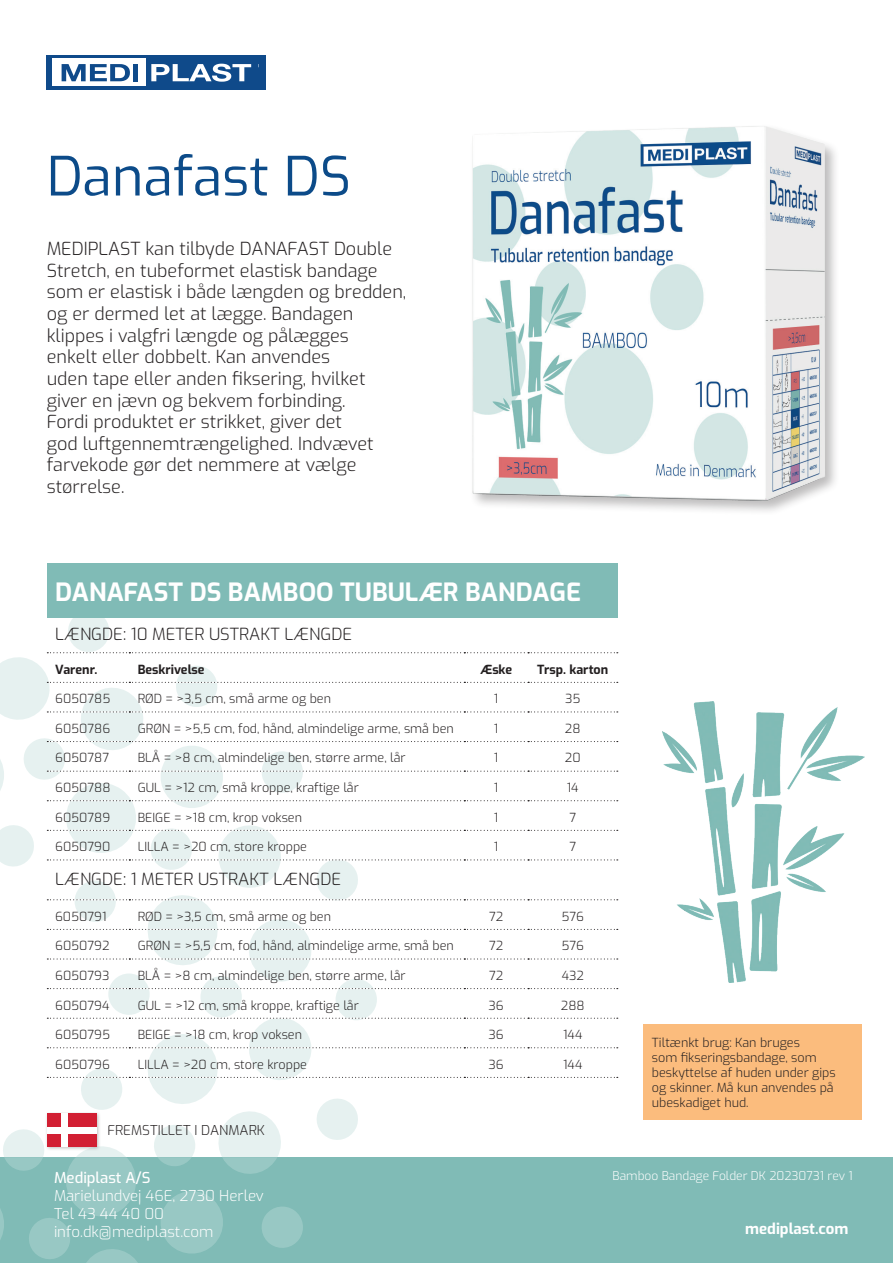
<style>
.page{position:relative;width:893px;height:1263px;background:#fff}
.page>*{position:absolute;margin:0;border:0;box-sizing:border-box;transform-origin:0 0}
.t1{font:54px "Exo";color:#0c4b89}
.t2{font:700 25.05px "Exo";color:#fff}
.t3{font:300 18px/21.6px "Exo";color:#231f20}
.t4{font:300 16.65px "Exo";color:#231f20}
.t5{font:300 15px/18px "Exo";color:#fff}
.t6{font:700 15px "Exo";color:#fff}
.t7{font:500 15px "Exo";color:#fff}
.t8{font:300 13.65px "Exo";color:#231f20}
.t9{font:300 12.6px/15px "Exo";color:#231f20}
.t10{font:700 12.6px "Exo";color:#231f20}
.t11{font:300 12px "Exo";color:#fff}
</style>
<div class="page">
<div style="left:0;top:1158px;width:893px;height:105px;background:#80bbb6"></div>
<div style="left:336px;top:979px;width:41px;height:41px;background:#e6f1f0;border-radius:50%"></div>
<div style="left:108px;top:973px;width:42px;height:42px;background:#e6f1f0;border-radius:50%"></div>
<div style="left:200px;top:976px;width:42px;height:41px;background:#e6f1f0;border-radius:50%"></div>
<div style="left:54px;top:55px;width:211px;height:35px;background:#0f4a8a"></div>
<div style="left:644px;top:1025px;width:218px;height:95px;background:#fbbc7d"></div>
<img style="left:662px;top:702px;width:203px;height:280px">
<div style="left:47px;top:564px;width:570px;height:54px;background:#80bbb6"></div>
<svg style="left:0;top:1015px;width:618px;height:248px"></svg>
<svg style="left:0;top:608px;width:618px;height:381px"></svg>
<div style="left:470px;top:123px;width:370px;height:393px;background:#231f20;opacity:.3"></div>
<img style="left:470px;top:123px;width:362px;height:383px">
<div style="left:45px;top:1111px;width:57px;height:40px;background:#231f20;opacity:.3"></div>
<div style="left:47px;top:1113px;width:49px;height:33px;background:#d21f33"></div>
<div style="left:61px;top:1113px;width:6px;height:33px;background:#fff"></div>
<div style="left:47px;top:1127px;width:49px;height:6px;background:#fff"></div>
<div style="left:47px;top:55px;width:211px;height:35px;background:#0f4a8a"></div>
<div style="left:52px;top:59px;width:94px;height:27px;background:#fff"></div>
<svg style="left:62px;top:64px;width:68px;height:17px"></svg>
<div style="left:133px;top:64px;width:5px;height:17px;background:#0f4a8a"></div>
<svg style="left:151px;top:64px;width:101px;height:18px"></svg>
<h1 class="t1" style="left:47px;top:136px;width:306px">Danafast DS</h1>
<p class="t3" style="left:47px;top:237px;width:361px">MEDIPLAST kan tilbyde DANAFAST Double Stretch, en tubeformet elastisk bandage som er elastisk i både længden og bredden, og er dermed let at lægge. Bandagen klippes i valgfri længde og pålægges<br>enkelt eller dobbelt. Kan anvendes<br>uden tape eller anden fiksering, hvilket giver en jævn og bekvem forbinding.<br>Fordi produktet er strikket, giver det<br>god luftgennemtrængelighed. Indvævet farvekode gør det nemmere at vælge størrelse.</p>
<h2 class="t2" style="left:55px;top:572px;width:527px">DANAFAST DS BAMBOO TUBULÆR BANDAGE</h2>
<h3 class="t4" style="left:55px;top:622px;width:299px">LÆNGDE: 10 METER USTRAKT LÆNGDE</h3>
<p class="t10" style="left:55px;top:659px;width:44px">Varenr.</p>
<p class="t10" style="left:138px;top:659px;width:68px">Beskrivelse</p>
<p class="t10" style="left:480px;top:659px;width:34px">Æske</p>
<p class="t10" style="left:537px;top:659px;width:73px">Trsp. karton</p>
<p class="t9" style="left:55px;top:690px;width:57px">6050785</p>
<p class="t9" style="left:138px;top:690px;width:195px">RØD = &gt;3,5 cm, små arme og ben</p>
<p class="t9" style="left:494px;top:690px;width:6px">1</p>
<p class="t9" style="left:565px;top:690px;width:17px">35</p>
<p class="t9" style="left:55px;top:720px;width:57px">6050786</p>
<p class="t9" style="left:138px;top:720px;width:318px">GRØN = &gt;5,5 cm, fod, hånd, almindelige arme, små ben</p>
<p class="t9" style="left:494px;top:720px;width:6px">1</p>
<p class="t9" style="left:565px;top:720px;width:17px">28</p>
<p class="t9" style="left:55px;top:750px;width:55px">6050787</p>
<p class="t9" style="left:138px;top:750px;width:269px">BLÅ = &gt;8 cm, almindelige ben, større arme, lår</p>
<p class="t9" style="left:494px;top:750px;width:6px">1</p>
<p class="t9" style="left:565px;top:750px;width:17px">20</p>
<p class="t9" style="left:55px;top:779px;width:57px">6050788</p>
<p class="t9" style="left:138px;top:779px;width:223px">GUL = &gt;12 cm, små kroppe, kraftige lår</p>
<p class="t9" style="left:494px;top:779px;width:6px">1</p>
<p class="t9" style="left:567px;top:779px;width:13px">14</p>
<p class="t9" style="left:55px;top:809px;width:57px">6050789</p>
<p class="t9" style="left:138px;top:809px;width:166px">BEIGE = &gt;18 cm, krop voksen</p>
<p class="t9" style="left:494px;top:809px;width:6px">1</p>
<p class="t9" style="left:569px;top:809px;width:8px">7</p>
<p class="t9" style="left:55px;top:838px;width:57px">6050790</p>
<p class="t9" style="left:138px;top:838px;width:171px">LILLA = &gt;20 cm, store kroppe</p>
<p class="t9" style="left:494px;top:838px;width:6px">1</p>
<p class="t9" style="left:569px;top:838px;width:8px">7</p>
<h3 class="t4" style="left:55px;top:867px;width:288px">LÆNGDE: 1 METER USTRAKT LÆNGDE</h3>
<p class="t9" style="left:55px;top:908px;width:53px">6050791</p>
<p class="t9" style="left:138px;top:908px;width:195px">RØD = &gt;3,5 cm, små arme og ben</p>
<p class="t9" style="left:489px;top:908px;width:16px">72</p>
<p class="t9" style="left:561px;top:908px;width:24px">576</p>
<p class="t9" style="left:55px;top:937px;width:56px">6050792</p>
<p class="t9" style="left:138px;top:937px;width:318px">GRØN = &gt;5,5 cm, fod, hånd, almindelige arme, små ben</p>
<p class="t9" style="left:489px;top:937px;width:16px">72</p>
<p class="t9" style="left:561px;top:937px;width:24px">576</p>
<p class="t9" style="left:55px;top:967px;width:56px">6050793</p>
<p class="t9" style="left:138px;top:967px;width:269px">BLÅ = &gt;8 cm, almindelige ben, større arme, lår</p>
<p class="t9" style="left:489px;top:967px;width:16px">72</p>
<p class="t9" style="left:562px;top:967px;width:24px">432</p>
<p class="t9" style="left:55px;top:997px;width:56px">6050794</p>
<p class="t9" style="left:138px;top:997px;width:223px">GUL = &gt;12 cm, små kroppe, kraftige lår</p>
<p class="t9" style="left:489px;top:997px;width:17px">36</p>
<p class="t9" style="left:561px;top:997px;width:25px">288</p>
<p class="t9" style="left:55px;top:1026px;width:56px">6050795</p>
<p class="t9" style="left:138px;top:1026px;width:166px">BEIGE = &gt;18 cm, krop voksen</p>
<p class="t9" style="left:489px;top:1026px;width:17px">36</p>
<p class="t9" style="left:563px;top:1026px;width:21px">144</p>
<p class="t9" style="left:55px;top:1056px;width:56px">6050796</p>
<p class="t9" style="left:138px;top:1056px;width:171px">LILLA = &gt;20 cm, store kroppe</p>
<p class="t9" style="left:489px;top:1056px;width:17px">36</p>
<p class="t9" style="left:563px;top:1056px;width:21px">144</p>
<p class="t8" style="left:107px;top:1120px;width:159px">FREMSTILLET I DANMARK</p>
<p class="t9" style="left:652px;top:1035px;width:185px">Tiltænkt brug: Kan bruges<br>som fikseringsbandage, som beskyttelse af huden under gips og skinner. Må kun anvendes på ubeskadiget hud.</p>
<p class="t7" style="left:54px;top:1166px;width:98px">Mediplast A/S</p>
<p class="t11" style="left:613px;top:1166px;width:242px">Bamboo Bandage Folder DK 20230731 rev 1</p>
<p class="t5" style="left:54px;top:1185px;width:211px">Marielundvej 46E, 2730 Herlev<br>Tel 43 44 40 00 info.dk@mediplast.com</p>
<p class="t6" style="left:745px;top:1217px;width:105px">mediplast.com</p>
</div>
